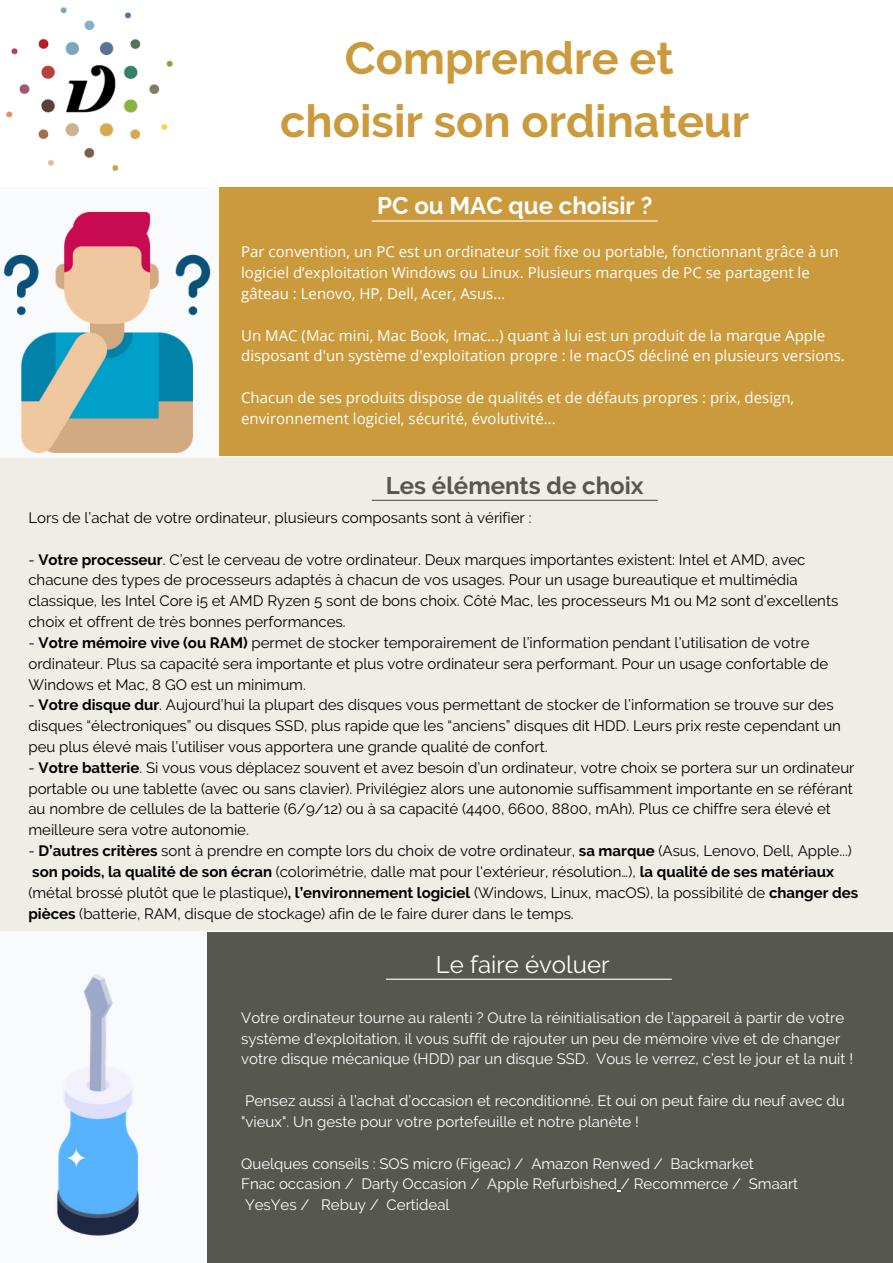
<style>
.page{position:relative;width:893px;height:1263px;background:#fff}
.page>*{position:absolute;margin:0;border:0;box-sizing:border-box;transform-origin:0 0}
.t1{font:700 45px/63px "Raleway";color:#cb9a3c;text-align:center}
.t2{font:700 24px "Raleway";color:#fff}
.t3{font:700 24px "Raleway";color:#56574f}
.t4{font:24px "Raleway";color:#fff}
.t5{font:15px/20.9px "Raleway";color:#000}
.t6{font:15px/20.9px "Raleway";color:#fff}
.t7{font:15px/20.9px "Open Sans";color:#fff}
.s1{font-weight:700}
</style>
<div class="page">
<img style="left:6px;top:8px;width:167px;height:163px">
<div style="left:206px;top:187px;width:686px;height:268px;background:#cb9a3c"></div>
<div style="left:0;top:457px;width:892px;height:473px;background:#f0ede4"></div>
<div style="left:206px;top:932px;width:686px;height:331px;background:#56574f"></div>
<hr style="left:372px;top:220px;width:286px;height:2px;background:#fff">
<hr style="left:372px;top:500px;width:286px;height:1px;background:#56574f">
<hr style="left:386px;top:979px;width:286px;height:1px;background:#fff">
<img style="left:56px;top:974px;width:83px;height:262px">
<img style="left:3px;top:187px;width:216px;height:268px">
<h1 class="t1" style="left:280px;top:26px;width:470px">Comprendre et choisir son ordinateur</h1>
<h2 class="t2" style="left:377px;top:192px;width:277px">PC ou MAC que choisir ?</h2>
<p class="t7" style="left:241px;top:241px;width:599px">Par convention, un PC est un ordinateur soit fixe ou portable, fonctionnant grâce à un logiciel d’exploitation Windows ou Linux. Plusieurs marques de PC se partagent le gâteau : Lenovo, HP, Dell, Acer, Asus…</p>
<p class="t7" style="left:241px;top:324px;width:605px">Un MAC (Mac mini, Mac Book, Imac...) quant à lui est un produit de la marque Apple disposant d'un système d'exploitation propre : le macOS décliné en plusieurs versions.</p>
<p class="t7" style="left:241px;top:387px;width:554px">Chacun de ses produits dispose de qualités et de défauts propres : prix, design, environnement logiciel, sécurité, évolutivité...</p>
<h2 class="t3" style="left:386px;top:471px;width:259px">Les éléments de choix</h2>
<p class="t5" style="left:28px;top:507px;width:504px">Lors de l’achat de votre ordinateur, plusieurs composants sont à vérifier :</p>
<p class="t5" style="left:28px;top:549px;width:811px">- <span class="s1">Votre processeur</span>. C’est le cerveau de votre ordinateur. Deux marques importantes existent: Intel et AMD, avec chacune des types de processeurs adaptés à chacun de vos usages. Pour un usage bureautique et multimédia classique, les Intel Core i5 et AMD Ryzen 5 sont de bons choix. Côté Mac, les processeurs M1 ou M2 sont d’excellents choix et offrent de très bonnes performances.</p>
<p class="t5" style="left:28px;top:632px;width:801px">- <span class="s1">Votre mémoire vive (ou RAM)</span> permet de stocker temporairement de l’information pendant l’utilisation de votre ordinateur. Plus sa capacité sera importante et plus votre ordinateur sera performant. Pour un usage confortable de<br>Windows et Mac, 8 GO est un minimum.</p>
<p class="t5" style="left:28px;top:695px;width:814px">- <span class="s1">Votre disque dur</span>. Aujourd’hui la plupart des disques vous permettant de stocker de l’information se trouve sur des disques “électroniques” ou disques SSD, plus rapide que les “anciens” disques dit HDD. Leurs prix reste cependant un peu plus élevé mais l’utiliser vous apportera une grande qualité de confort.</p>
<p class="t5" style="left:28px;top:757px;width:827px">- <span class="s1">Votre batterie</span>. Si vous vous déplacez souvent et avez besoin d’un ordinateur, votre choix se portera sur un ordinateur portable ou une tablette (avec ou sans clavier). Privilégiez alors une autonomie suffisamment importante en se référant au nombre de cellules de la batterie (6/9/12) ou à sa capacité (4400, 6600, 8800, mAh). Plus ce chiffre sera élevé et meilleure sera votre autonomie.</p>
<p class="t5" style="left:28px;top:840px;width:831px">- <span class="s1">D’autres critères</span> sont à prendre en compte lors du choix de votre ordinateur, <span class="s1">sa marque</span> (Asus, Lenovo, Dell, Apple...) <span class="s1">son poids, la qualité de son écran</span> (colorimétrie, dalle mat pour l'extérieur, résolution…), <span class="s1">la qualité de ses matériaux </span>(métal brossé plutôt que le plastique)<span class="s1">, l’environnement logiciel</span> (Windows, Linux, macOS), la possibilité de <span class="s1">changer des pièces</span> (batterie, RAM, disque de stockage) afin de le faire durer dans le temps.</p>
<h2 class="t4" style="left:436px;top:950px;width:175px">Le faire évoluer</h2>
<p class="t6" style="left:241px;top:1007px;width:613px">Votre ordinateur tourne au ralenti ? Outre la réinitialisation de l’appareil à partir de votre système d'exploitation, il vous suffit de rajouter un peu de mémoire vive et de changer votre disque mécanique (HDD) par un disque SSD. Vous le verrez, c’est le jour et la nuit !</p>
<p class="t6" style="left:241px;top:1090px;width:605px">Pensez aussi à l’achat d’occasion et reconditionné. Et oui on peut faire du neuf avec du "vieux". Un geste pour votre portefeuille et notre planète !</p>
<p class="t6" style="left:241px;top:1153px;width:558px">Quelques conseils : SOS micro (Figeac) / Amazon Renwed / Backmarket<br>Fnac occasion / Darty Occasion / Apple Refurbished / Recommerce / Smaart<br>YesYes / Rebuy / Certideal</p>
</div>
